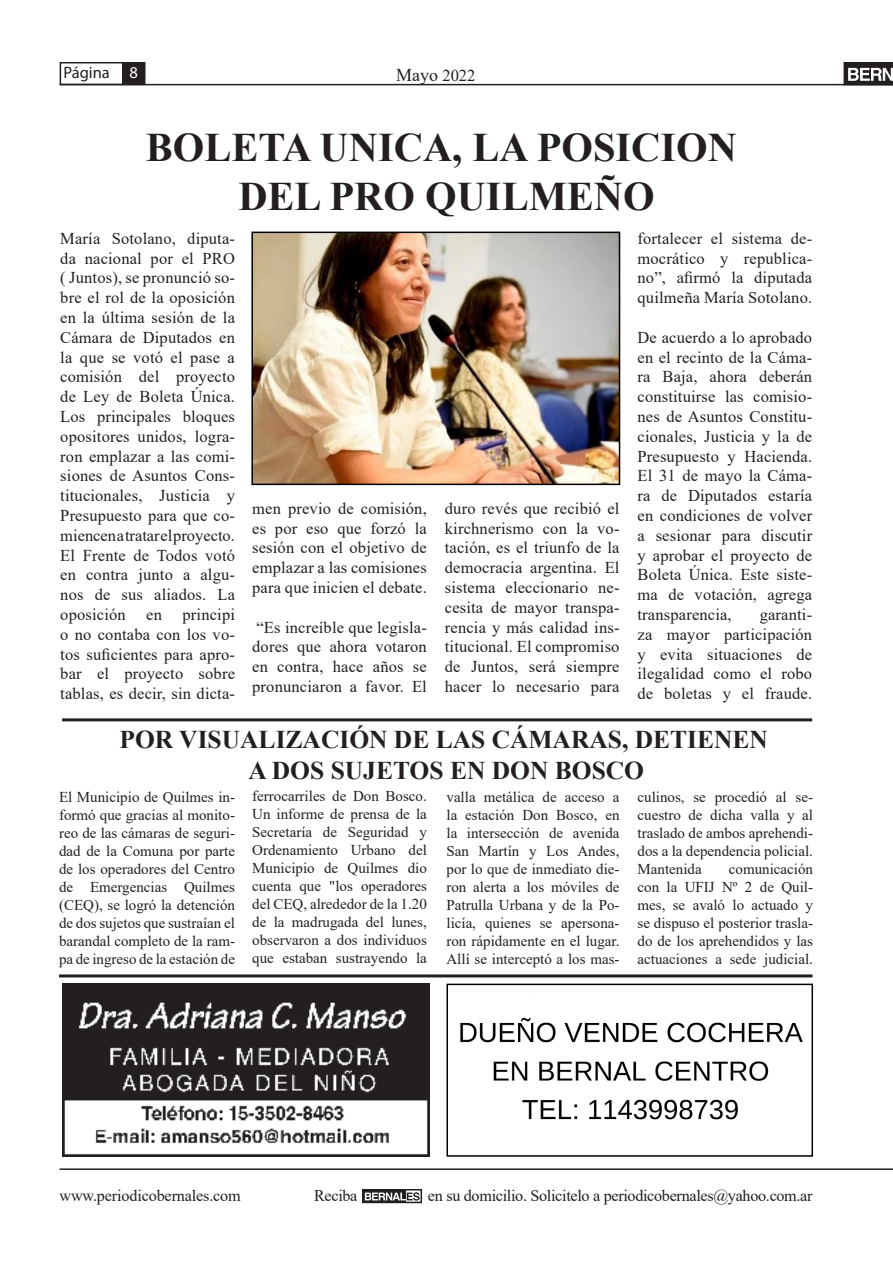
<style>
.page{position:relative;width:893px;height:1263px;background:#fff}
.page>*{position:absolute;margin:0;border:0;box-sizing:border-box;transform-origin:0 0}
.t1{font:700 40.5px "Times New Roman";color:#231f20}
.t2{font:700 25.5px "Times New Roman";color:#231f20}
.t3{font:18px "Times New Roman";color:#231f20}
.t4{font:16.5px/19.8px "Times New Roman";letter-spacing:.01em;color:#231f20;text-align:justify}
.t5{font:16.5px "Myriad Pro";color:#231f20}
.t6{font:16.5px "Myriad Pro";color:#fff}
.t7{font:16.2px "Times New Roman";letter-spacing:-.02em;color:#231f20}
.t8{font:15px/18px "Times New Roman";color:#231f20;text-align:justify}
.s1{font-size:16.5px}
</style>
<div class="page">
<svg style="left:843px;top:62px;width:50px;height:22px"></svg>
<hr style="left:60px;top:84px;width:833px;height:1px;background:#231f20">
<div style="left:122px;top:63px;width:23px;height:21px;background:#231f20"></div>
<div style="left:60px;top:62px;width:85px;height:23px;border:2px solid #231f20"></div>
<hr style="left:60px;top:1168px;width:833px;height:2px;background:#231f20">
<svg style="left:365px;top:1192px;width:54px;height:8px"></svg>
<div style="left:362px;top:1189px;width:60px;height:14px;border:2px solid #231f20"></div>
<img style="left:62px;top:983px;width:368px;height:174px">
<hr style="left:59px;top:974px;width:753px;height:3px;background:#231f20">
<div style="left:446px;top:984px;width:367px;height:173px;border:2px solid #000"></div>
<img style="left:254px;top:235px;width:363px;height:247px">
<div style="left:251px;top:232px;width:369px;height:253px;border:2px solid #000"></div>
<hr style="left:62px;top:718px;width:750px;height:3px;background:#231f20">
<img style="left:460px;top:1017px;width:343px;height:103px">
<p class="t5" style="left:64px;top:63px;width:48px">Página</p>
<p class="t6" style="left:130px;top:63px;width:10px">8</p>
<p class="t3" style="left:396px;top:62px;width:81px">Mayo <span class="s1">2022</span></p>
<p class="t1" style="left:146px;top:118px;width:593px">BOLETA UNICA, LA POSICION</p>
<p class="t1" style="left:238px;top:167px;width:418px">DEL PRO QUILMEÑO</p>
<p class="t4" style="left:60px;top:228px;width:176px">María Sotolano, diputa&shy;da nacional por el PRO</p>
<p class="t4" style="left:60px;top:267px;width:176px">( Juntos), se pronunció so&shy;bre el rol de la oposición en la última sesión de la Cámara de Diputados en la que se votó el pase a comisión del proyecto de Ley de Boleta Única.<br>Los principales bloques opositores unidos, logra&shy;ron emplazar a las comi&shy;siones de Asuntos Cons&shy;titucionales, Justicia y Presupuesto para que co&shy;miencen a tratar el proyecto.</p>
<p class="t4" style="left:60px;top:545px;width:176px">El Frente de Todos votó en contra junto a algu&shy;nos de sus aliados. La oposición en principi</p>
<p class="t4" style="left:60px;top:624px;width:176px">o no contaba con los vo&shy;tos suficientes para apro&shy;bar el proyecto sobre tablas, es decir, sin dicta-</p>
<p class="t4" style="left:637px;top:228px;width:176px">fortalecer el sistema de&shy;mocrático y republica&shy;no”, afirmó la diputada quilmeña María Sotolano.</p>
<p class="t4" style="left:637px;top:327px;width:176px">De acuerdo a lo aprobado en el recinto de la Cáma&shy;ra Baja, ahora deberán constituirse las comisio&shy;nes de Asuntos Constitu&shy;cionales, Justicia y la de Presupuesto y Hacienda.<br>El 31 de mayo la Cáma&shy;ra de Diputados estaría en condiciones de volver a sesionar para discutir y aprobar el proyecto de Boleta Única. Este siste&shy;ma de votación, agrega transparencia,</p>
<p class="t4" style="left:252px;top:498px;width:176px">men previo de comisión, es por eso que forzó la sesión con el objetivo de emplazar a las comisiones para que inicien el debate.</p>
<p class="t4" style="left:252px;top:617px;width:176px">“Es increíble que legisla&shy;dores que ahora votaron en contra, hace años se pronunciaron a favor. El</p>
<p class="t4" style="left:445px;top:498px;width:176px">duro revés que recibió el kirchnerismo con la vo&shy;tación, es el triunfo de la democracia argentina. El sistema eleccionario ne&shy;cesita de mayor transpa&shy;rencia y más calidad ins&shy;titucional. El compromiso de Juntos, será siempre hacer lo necesario para</p>
<p class="t4" style="left:637px;top:604px;width:176px;text-indent:122px">garanti&shy;za mayor participación y evita situaciones de ilegalidad como el robo de boletas y el fraude.</p>
<p class="t2" style="left:120px;top:721px;width:650px">POR VISUALIZACIÓN DE LAS CÁMARAS, DETIENEN</p>
<p class="t2" style="left:248px;top:752px;width:397px">A DOS SUJETOS EN DON BOSCO</p>
<p class="t8" style="left:59px;top:788px;width:177px">El Municipio de Quilmes in&shy;formó que gracias al monito&shy;reo de las cámaras de seguri&shy;dad de la Comuna por parte de los operadores del Centro de Emergencias Quilmes (CEQ), se logró la detención de dos sujetos que sustraían el barandal completo de la ram&shy;pa de ingreso de la estación de</p>
<p class="t8" style="left:252px;top:786px;width:176px">ferrocarriles de Don Bosco.</p>
<p class="t8" style="left:446px;top:788px;width:175px">valla metálica de acceso a la estación Don Bosco, en la intersección de avenida San Martín y Los Andes, por lo que de inmediato die&shy;ron alerta a los móviles de Patrulla Urbana y de la Po&shy;licía, quienes se apersona&shy;ron rápidamente en el lugar.</p>
<p class="t8" style="left:446px;top:950px;width:175px">Allí se interceptó a los mas-</p>
<p class="t8" style="left:637px;top:788px;width:177px">culinos, se procedió al se&shy;cuestro de dicha valla y al traslado de ambos aprehendi&shy;dos a la dependencia policial.<br>Mantenida</p>
<p class="t8" style="left:252px;top:804px;width:176px">Un informe de prensa de la Secretaría de Seguridad y Ordenamiento Urbano del Municipio de Quilmes dio cuenta que "los operadores del CEQ, alrededor de la 1.20 de la madrugada del lunes, observaron a dos individuos que estaban sustrayendo la</p>
<p class="t8" style="left:637px;top:860px;width:177px;text-indent:91px">comunicación con la UFIJ Nº 2 de Quil&shy;mes, se avaló lo actuado y se dispuso el posterior trasla&shy;do de los aprehendidos y las actuaciones a sede judicial.</p>
<p class="t7" style="left:60px;top:1184px;width:183px">www.periodicobernales.com</p>
<p class="t7" style="left:314px;top:1184px;width:45px">Reciba</p>
<p class="t7" style="left:428px;top:1184px;width:386px">en su domicilio. Solicitelo a periodicobernales@yahoo.com.ar</p>
</div>
